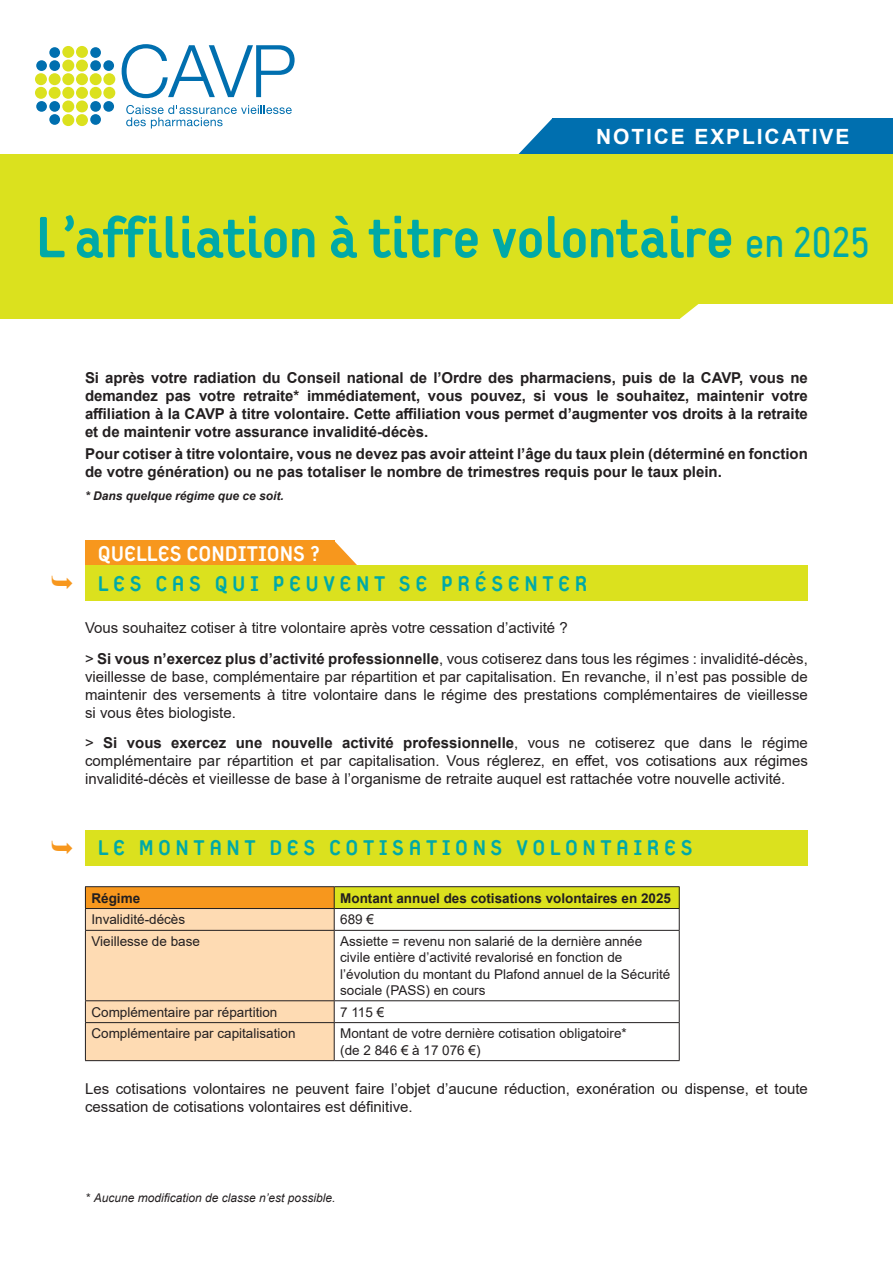
<style>
.page{position:relative;width:893px;height:1263px;background:#fff}
.page>*{position:absolute;margin:0;border:0;box-sizing:border-box;transform-origin:0 0}
.t1{font:800 61.5px "Extreme Sans";letter-spacing:-.015em;color:#00a9a7}
.t2{font:800 22.5px "Extreme Sans";letter-spacing:.2em;color:#00a9a7}
.t3{font:800 22.5px "Extreme Sans";color:#fff}
.t4{font:700 21px "Arial";letter-spacing:.09em;color:#fff}
.t5{font:15px/18px "Arial";color:#231f20;text-align:justify}
.t6{font:700 15px/18px "Arial";color:#231f20;text-align:justify}
.t7{font:13.5px/16.2px "Arial";color:#231f20}
.t8{font:700 13.5px "Arial";color:#231f20}
.t9{font:italic 12px "Arial";color:#231f20}
.t10{font:italic 700 12px "Arial";color:#231f20}
.s1{font-weight:400;font-size:45px}
.s2{font-weight:700}
</style>
<div class="page">
<div style="left:85px;top:541px;width:249px;height:27px;background:#f7971d"></div>
<svg style="left:334px;top:541px;width:23px;height:24px"></svg>
<svg style="left:518px;top:118px;width:35px;height:36px"></svg>
<div style="left:553px;top:118px;width:340px;height:36px;background:#006faf"></div>
<svg style="left:122px;top:44px;width:173px;height:54px"></svg>
<svg style="left:126px;top:105px;width:166px;height:24px"></svg>
<div style="left:36px;top:60px;width:11px;height:11px;background:#006faf;border-radius:50%"></div>
<div style="left:35px;top:73px;width:12px;height:12px;background:#dbe11e;border-radius:50%"></div>
<div style="left:35px;top:87px;width:12px;height:12px;background:#dbe11e;border-radius:50%"></div>
<div style="left:36px;top:101px;width:11px;height:11px;background:#006faf;border-radius:50%"></div>
<div style="left:49px;top:47px;width:11px;height:11px;background:#006faf;border-radius:50%"></div>
<div style="left:49px;top:60px;width:11px;height:11px;background:#006faf;border-radius:50%"></div>
<div style="left:49px;top:73px;width:12px;height:12px;background:#dbe11e;border-radius:50%"></div>
<div style="left:49px;top:87px;width:12px;height:12px;background:#dbe11e;border-radius:50%"></div>
<div style="left:49px;top:101px;width:11px;height:11px;background:#006faf;border-radius:50%"></div>
<div style="left:49px;top:114px;width:11px;height:11px;background:#006faf;border-radius:50%"></div>
<div style="left:62px;top:46px;width:12px;height:12px;background:#dbe11e;border-radius:50%"></div>
<div style="left:62px;top:60px;width:12px;height:12px;background:#dbe11e;border-radius:50%"></div>
<div style="left:62px;top:73px;width:12px;height:12px;background:#dbe11e;border-radius:50%"></div>
<div style="left:62px;top:87px;width:12px;height:12px;background:#dbe11e;border-radius:50%"></div>
<div style="left:62px;top:100px;width:12px;height:12px;background:#dbe11e;border-radius:50%"></div>
<div style="left:62px;top:114px;width:12px;height:12px;background:#dbe11e;border-radius:50%"></div>
<div style="left:76px;top:46px;width:12px;height:12px;background:#dbe11e;border-radius:50%"></div>
<div style="left:76px;top:60px;width:12px;height:12px;background:#dbe11e;border-radius:50%"></div>
<div style="left:76px;top:73px;width:12px;height:12px;background:#dbe11e;border-radius:50%"></div>
<div style="left:76px;top:87px;width:12px;height:12px;background:#dbe11e;border-radius:50%"></div>
<div style="left:76px;top:100px;width:12px;height:12px;background:#dbe11e;border-radius:50%"></div>
<div style="left:76px;top:114px;width:12px;height:12px;background:#dbe11e;border-radius:50%"></div>
<div style="left:90px;top:47px;width:11px;height:11px;background:#006faf;border-radius:50%"></div>
<div style="left:90px;top:60px;width:11px;height:11px;background:#006faf;border-radius:50%"></div>
<div style="left:90px;top:73px;width:12px;height:12px;background:#dbe11e;border-radius:50%"></div>
<div style="left:90px;top:87px;width:12px;height:12px;background:#dbe11e;border-radius:50%"></div>
<div style="left:90px;top:101px;width:11px;height:11px;background:#006faf;border-radius:50%"></div>
<div style="left:90px;top:114px;width:11px;height:11px;background:#006faf;border-radius:50%"></div>
<div style="left:103px;top:60px;width:11px;height:11px;background:#006faf;border-radius:50%"></div>
<div style="left:103px;top:73px;width:12px;height:12px;background:#dbe11e;border-radius:50%"></div>
<div style="left:103px;top:87px;width:12px;height:12px;background:#dbe11e;border-radius:50%"></div>
<div style="left:103px;top:101px;width:11px;height:11px;background:#006faf;border-radius:50%"></div>
<svg style="left:680px;top:303px;width:95px;height:16px"></svg>
<div style="left:0;top:154px;width:893px;height:149px;background:#dbe11e"></div>
<div style="left:0;top:278px;width:680px;height:41px;background:#dbe11e"></div>
<div style="left:85px;top:565px;width:723px;height:36px;background:#dbe11e"></div>
<div style="left:334px;top:887px;width:345px;height:21px;background:#dbe11e"></div>
<hr style="left:85px;top:886px;width:249px;height:1px;background:#231f20">
<hr style="left:334px;top:886px;width:346px;height:1px;background:#231f20">
<hr style="left:334px;top:908px;width:346px;height:1px;background:#231f20">
<svg style="left:679px;top:887px;width:1px;height:43px"></svg>
<hr style="left:334px;top:930px;width:346px;height:1px;background:#231f20">
<hr style="left:679px;top:931px;width:1px;height:69px;background:#231f20">
<hr style="left:334px;top:1000px;width:346px;height:1px;background:#231f20">
<svg style="left:85px;top:887px;width:250px;height:173px"></svg>
<svg style="left:679px;top:1001px;width:1px;height:21px"></svg>
<hr style="left:85px;top:1022px;width:249px;height:1px;background:#231f20">
<hr style="left:85px;top:1023px;width:1px;height:37px;background:#231f20">
<hr style="left:334px;top:1022px;width:346px;height:1px;background:#231f20">
<hr style="left:334px;top:1023px;width:1px;height:37px;background:#231f20">
<hr style="left:679px;top:1023px;width:1px;height:37px;background:#231f20">
<hr style="left:85px;top:1060px;width:249px;height:1px;background:#231f20">
<hr style="left:334px;top:1060px;width:346px;height:1px;background:#231f20">
<div style="left:85px;top:830px;width:723px;height:35px;background:#dbe11e"></div>
<p class="t4" style="left:596px;top:121px;width:255px">NOTICE EXPLICATIVE</p>
<p class="t1" style="left:36px;top:201px;width:836px">L’affiliation à titre volontaire <span class="s1">en 2025</span></p>
<p class="t6" style="left:85px;top:369px;width:724px">Si après votre radiation du Conseil national de l’Ordre des pharmaciens, puis de la CAVP, vous ne demandez pas votre retraite* immédiatement, vous pouvez, si vous le souhaitez, maintenir votre affiliation à la CAVP à titre volontaire. Cette affiliation vous permet d’augmenter vos droits à la retraite et de maintenir votre assurance invalidité-décès.</p>
<p class="t6" style="left:85px;top:445px;width:724px">Pour cotiser à titre volontaire, vous ne devez pas avoir atteint l’âge du taux plein (déterminé en fonction de votre génération) ou ne pas totaliser le nombre de trimestres requis pour le taux plein.</p>
<p class="t10" style="left:85px;top:488px;width:200px">* Dans quelque régime que ce soit.</p>
<p class="t3" style="left:98px;top:540px;width:224px">QUELLES CONDITIONS ?</p>
<p class="t2" style="left:98px;top:570px;width:491px">LES CAS QUI PEUVENT SE PRÉSENTER</p>
<p class="t5" style="left:85px;top:618px;width:484px">Vous souhaitez cotiser à titre volontaire après votre cessation d’activité ?</p>
<p class="t5" style="left:85px;top:649px;width:724px">&gt; <span class="s2">Si vous n’exercez plus d’activité professionnelle</span>, vous cotiserez dans tous les régimes : invalidité-décès, vieillesse de base, complémentaire par répartition et par capitalisation. En revanche, il n’est pas possible de maintenir des versements à titre volontaire dans le régime des prestations complémentaires de vieillesse si vous êtes biologiste.</p>
<p class="t5" style="left:85px;top:734px;width:724px">&gt; <span class="s2">Si vous exercez une nouvelle activité professionnelle</span>, vous ne cotiserez que dans le régime complémentaire par répartition et par capitalisation. Vous réglerez, en effet, vos cotisations aux régimes invalidité-décès et vieillesse de base à l’organisme de retraite auquel est rattachée votre nouvelle activité.</p>
<p class="t2" style="left:98px;top:835px;width:596px">LE MONTANT DES COTISATIONS VOLONTAIRES</p>
<p class="t8" style="left:91px;top:888px;width:50px">Régime</p>
<p class="t8" style="left:340px;top:888px;width:332px">Montant annuel des cotisations volontaires en 2025</p>
<p class="t7" style="left:91px;top:911px;width:95px">Invalidité-décès</p>
<p class="t7" style="left:340px;top:911px;width:35px">689 €</p>
<p class="t7" style="left:91px;top:933px;width:110px">Vieillesse de base</p>
<p class="t7" style="left:340px;top:933px;width:332px">Assiette = revenu non salarié de la dernière année civile entière d’activité revalorisé en fonction de l’évolution du montant du Plafond annuel de la Sécurité sociale (PASS) en cours</p>
<p class="t7" style="left:91px;top:1004px;width:188px">Complémentaire par répartition</p>
<p class="t7" style="left:340px;top:1004px;width:46px">7 115 €</p>
<p class="t7" style="left:91px;top:1025px;width:206px">Complémentaire par capitalisation</p>
<p class="t7" style="left:340px;top:1025px;width:288px">Montant de votre dernière cotisation obligatoire* (de 2 846 € à 17 076 €)</p>
<p class="t5" style="left:85px;top:1080px;width:724px">Les cotisations volontaires ne peuvent faire l’objet d’aucune réduction, exonération ou dispense, et toute cessation de cotisations volontaires est définitive.</p>
<p class="t9" style="left:85px;top:1190px;width:252px">* Aucune modification de classe n’est possible.</p>
</div>
